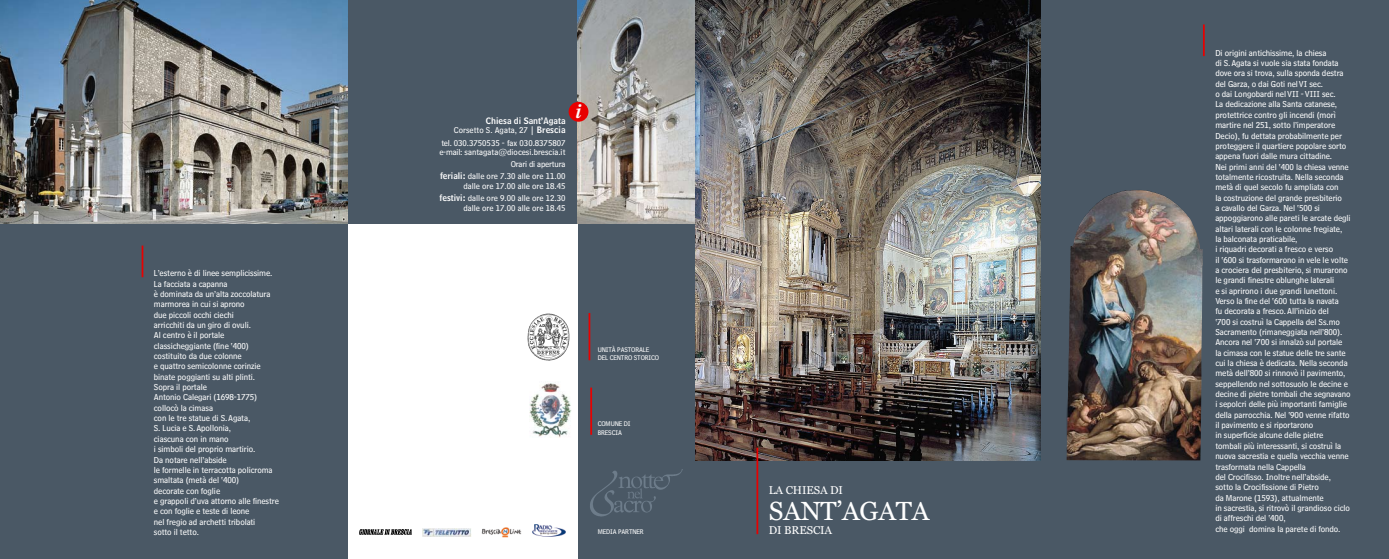
<style>
.page{position:relative;width:1389px;height:559px;background:#fff}
.page>*{position:absolute;margin:0;border:0;box-sizing:border-box;transform-origin:0 0}
.t1{font:26.25px "Georgia";letter-spacing:-.01em;color:#fff}
.t2{font:italic 600 19.25px "Utopia";color:#fff}
.t3{font:11.38px "Georgia";letter-spacing:-.01em;color:#fff}
.t4{font:8.92px/10.3px "Bell Centennial Std Sub Capt";letter-spacing:-.01em;color:#fff}
.t5{font:8.75px/12.1px "Bell Centennial BT Sub Caption";color:#fff;text-align:right}
.t6{font:8.75px "Bell Centennial BT Name And Number";color:#fff}
.t7{font:7px/8.4px "Bell Centennial BT Sub Caption";letter-spacing:-.02em;color:#fff}
.s1{font-family:"Bell Centennial BT Name And Number"}
</style>
<div class="page">
<div style="left:694px;top:431px;width:352px;height:127px;background:#4a5865"></div>
<img style="left:694px;top:0;width:348px;height:459px">
<div style="left:578px;top:223px;width:116px;height:335px;background:#4a5865"></div>
<div style="left:1042px;top:0;width:347px;height:558px;background:#4a5865"></div>
<div style="left:347px;top:0;width:231px;height:223px;background:#4a5865"></div>
<hr style="left:589px;top:313px;width:1px;height:47px;background:#e80000">
<img style="left:578px;top:0;width:116px;height:223px">
<img style="left:528px;top:313px;width:42px;height:47px">
<img style="left:530px;top:383px;width:41px;height:54px">
<hr style="left:590px;top:387px;width:2px;height:47px;background:#e80000">
<hr style="left:756px;top:447px;width:2px;height:86px;background:#e80000">
<div style="left:569px;top:102px;width:19px;height:20px;background:#e80000;border-radius:50%"></div>
<img style="left:590px;top:469px;width:93px;height:46px">
<img style="left:360px;top:529px;width:52px;height:4px">
<img style="left:422px;top:528px;width:49px;height:7px">
<img style="left:481px;top:527px;width:41px;height:10px">
<img style="left:532px;top:524px;width:34px;height:12px">
<div style="left:0;top:0;width:347px;height:558px;background:#4a5865"></div>
<hr style="left:1203px;top:24px;width:2px;height:32px;background:#e80000">
<img style="left:0;top:0;width:347px;height:223px">
<img style="left:1067px;top:190px;width:136px;height:270px">
<hr style="left:142px;top:245px;width:1px;height:32px;background:#e80000">
<p class="t4" style="left:154px;top:268px;width:127px">L’esterno è di linee semplicissime.<br>La facciata a capanna<br>è dominata da un’alta zoccolatura marmorea in cui si aprono<br>due piccoli occhi ciechi<br>arricchiti da un giro di ovuli.<br>Al centro è il portale classicheggiante (fine ‘400) costituito da due colonne<br>e quattro semicolonne corinzie binate poggianti su alti plinti.<br>Sopra il portale<br>Antonio Calegari (1698-1775) collocò la cimasa<br>con le tre statue di S. Agata,<br>S. Lucia e S. Apollonia,<br>ciascuna con in mano<br>i simboli del proprio martirio.<br>Da notare nell’abside<br>le formelle in terracotta policroma smaltata (metà del ‘400)<br>decorate con foglie<br>e grappoli d’uva attorno alle finestre e con foglie e teste di leone<br>nel fregio ad archetti tribolati<br>sotto il tetto.</p>
<p class="t6" style="left:486px;top:115px;width:81px">Chiesa di Sant’Agata</p>
<p class="t5" style="left:441px;top:124px;width:126px">Corsetto S. Agata, 27 <span class="s1">| Brescia </span>tel. 030.3750535 - fax 030.8375807</p>
<p class="t5" style="left:439px;top:146px;width:128px">e-mail: santagata@diocesi.brescia.it<br>Orari di apertura<br><span class="s1">feriali:</span> dalle ore 7.30 alle ore 11.00</p>
<p class="t5" style="left:440px;top:180px;width:127px">dalle ore 17.00 alle ore 18.45 <span class="s1">festivi:</span> dalle ore 9.00 alle ore 12.30</p>
<p class="t5" style="left:463px;top:201px;width:104px">dalle ore 17.00 alle ore 18.45</p>
<h2 class="t2" style="left:575px;top:100px;width:8px">i</h2>
<p class="t7" style="left:598px;top:345px;width:63px">Unità Pastorale del Centro Storico</p>
<p class="t7" style="left:598px;top:419px;width:34px">comune di brescia</p>
<p class="t7" style="left:598px;top:527px;width:48px">media partner</p>
<p class="t3" style="left:769px;top:482px;width:76px">LA CHIESA DI</p>
<h1 class="t1" style="left:769px;top:495px;width:162px">SANT’AGATA</h1>
<p class="t3" style="left:769px;top:523px;width:65px">DI BRESCIA</p>
<p class="t4" style="left:1215px;top:47px;width:137px">Di origini antichissime, la chiesa<br>di S. Agata si vuole sia stata fondata dove ora si trova, sulla sponda destra del Garza, o dai Goti nel VI sec.<br>o dai Longobardi nel VII - VIII sec.<br>La dedicazione alla Santa catanese, protettrice contro gli incendi (morì martire nel 251, sotto l’imperatore Decio), fu dettata probabilmente per proteggere il quartiere popolare sorto appena fuori dalle mura cittadine.<br>Nei primi anni del ‘400 la chiesa venne totalmente ricostruita. Nella seconda metà di quel secolo fu ampliata con<br>la costruzione del grande presbiterio<br>a cavallo del Garza. Nel ‘500 si appoggiarono alle pareti le arcate degli altari laterali con le colonne fregiate,<br>la balconata praticabile,<br>i riquadri decorati a fresco e verso<br>il ‘600 si trasformarono in vele le volte a crociera del presbiterio, si murarono le grandi finestre oblunghe laterali<br>e si aprirono i due grandi lunettoni.<br>Verso la fine del ‘600 tutta la navata<br>fu decorata a fresco. All’inizio del<br>‘700 si costruì la Cappella del Ss.mo Sacramento (rimaneggiata nell’800).<br>Ancora nel ‘700 si innalzò sul portale la cimasa con le statue delle tre sante cui la chiesa è dedicata. Nella seconda metà dell’800 si rinnovò il pavimento, seppellendo nel sottosuolo le decine e decine di pietre tombali che segnavano i sepolcri delle più importanti famiglie della parrocchia. Nel ‘900 venne rifatto il pavimento e si riportarono<br>in superficie alcune delle pietre tombali più interessanti, si costruì la nuova sacrestia e quella vecchia venne trasformata nella Cappella<br>del Crocifisso. Inoltre nell’abside, sotto la Crocifissione di Pietro<br>da Marone (1593), attualmente<br>in sacrestia, si ritrovò il grandioso ciclo di affreschi del ‘400,<br>che oggi domina la parete di fondo.</p>
</div>
